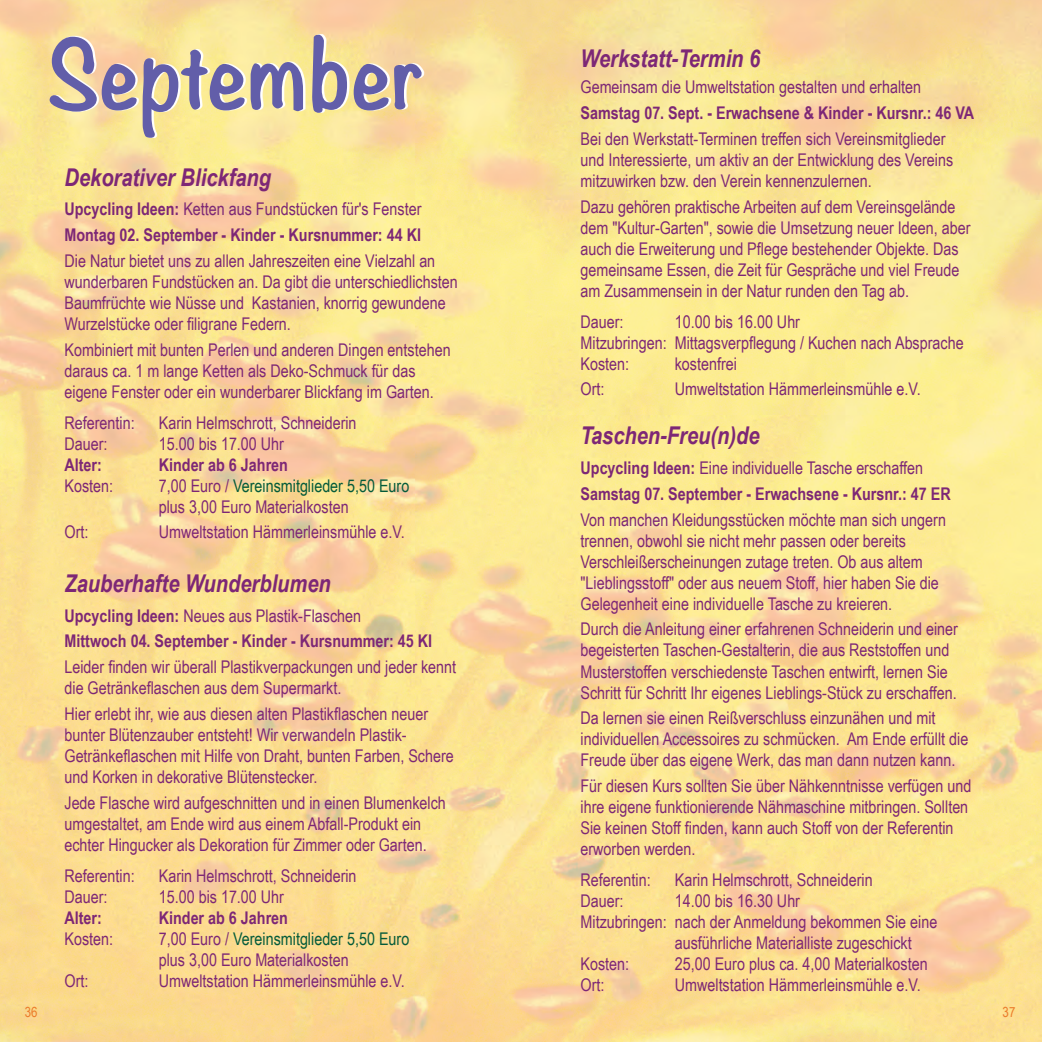
<style>
.page{position:relative;width:1042px;height:1042px;background:#fff}
.page>*{position:absolute;margin:0;border:0;box-sizing:border-box;transform-origin:0 0}
.t1{font:italic 700 24.5px "Arial Narrow";color:#7d2776}
.t2{font:17.5px/21px "Arial Narrow";color:#7d2776}
.t3{font:700 17.5px/25.9px "Arial Narrow";color:#7d2776}
.t4{font:14px "Arial Narrow";color:#ec7b2a}
.s1{font-weight:400}
.s2{color:#055b3a}
</style>
<div class="page">
<img style="left:0;top:0;width:1042px;height:1042px">
<svg style="left:50px;top:35px;width:372px;height:103px"></svg>
<h1 class="t1" style="left:64px;top:159px;width:208px">Dekorativer Blickfang</h1>
<p class="t3" style="left:64px;top:195px;width:358px">Upcycling Ideen: <span class="s1">Ketten aus Fundstücken für's Fenster<br></span>Montag 02. September - Kinder - Kursnummer: 44 KI</p>
<p class="t2" style="left:64px;top:250px;width:395px">Die Natur bietet uns zu allen Jahreszeiten eine Vielzahl an wunderbaren Fundstücken an. Da gibt die unterschiedlichsten Baumfrüchte wie Nüsse und Kastanien, knorrig gewundene Wurzelstücke oder filigrane Federn.</p>
<p class="t2" style="left:64px;top:339px;width:388px">Kombiniert mit bunten Perlen und anderen Dingen entstehen daraus ca. 1 m lange Ketten als Deko-Schmuck für das eigene Fenster oder ein wunderbarer Blickfang im Garten.</p>
<p class="t2" style="left:64px;top:412px;width:72px">Referentin:</p>
<p class="t2" style="left:159px;top:412px;width:199px">Karin Helmschrott, Schneiderin</p>
<p class="t2" style="left:64px;top:433px;width:45px">Dauer:</p>
<p class="t2" style="left:159px;top:433px;width:127px">15.00 bis 17.00 Uhr</p>
<p class="t3" style="left:64px;top:451px;width:39px">Alter:</p>
<p class="t3" style="left:159px;top:451px;width:131px">Kinder ab 6 Jahren</p>
<p class="t2" style="left:64px;top:475px;width:50px">Kosten:</p>
<p class="t2" style="left:159px;top:475px;width:252px">7,00 Euro / <span class="s2">Vereinsmitglieder 5,50 Euro </span>plus 3,00 Euro Materialkosten</p>
<p class="t2" style="left:64px;top:520px;width:25px">Ort:</p>
<p class="t2" style="left:159px;top:520px;width:247px">Umweltstation Hämmerleinsmühle e.V.</p>
<h1 class="t1" style="left:64px;top:565px;width:268px">Zauberhafte Wunderblumen</h1>
<p class="t3" style="left:64px;top:601px;width:369px">Upcycling Ideen: <span class="s1">Neues aus Plastik-Flaschen<br></span>Mittwoch 04. September - Kinder - Kursnummer: 45 KI</p>
<p class="t2" style="left:64px;top:656px;width:393px">Leider finden wir überall Plastikverpackungen und jeder kennt die Getränkeflaschen aus dem Supermarkt.</p>
<p class="t2" style="left:64px;top:703px;width:391px">Hier erlebt ihr, wie aus diesen alten Plastikflaschen neuer bunter Blütenzauber entsteht! Wir verwandeln Plastik-Getränkeflaschen mit Hilfe von Draht, bunten Farben, Schere und Korken in dekorative Blütenstecker.</p>
<p class="t2" style="left:64px;top:792px;width:383px">Jede Flasche wird aufgeschnitten und in einen Blumenkelch umgestaltet, am Ende wird aus einem Abfall-Produkt ein echter Hingucker als Dekoration für Zimmer oder Garten.</p>
<p class="t2" style="left:64px;top:865px;width:72px">Referentin:</p>
<p class="t2" style="left:159px;top:865px;width:199px">Karin Helmschrott, Schneiderin</p>
<p class="t2" style="left:64px;top:886px;width:45px">Dauer:</p>
<p class="t2" style="left:159px;top:886px;width:127px">15.00 bis 17.00 Uhr</p>
<p class="t3" style="left:64px;top:904px;width:39px">Alter:</p>
<p class="t3" style="left:159px;top:904px;width:131px">Kinder ab 6 Jahren</p>
<p class="t2" style="left:64px;top:928px;width:50px">Kosten:</p>
<p class="t2" style="left:159px;top:928px;width:252px">7,00 Euro / <span class="s2">Vereinsmitglieder 5,50 Euro </span>plus 3,00 Euro Materialkosten</p>
<p class="t2" style="left:64px;top:970px;width:25px">Ort:</p>
<p class="t2" style="left:159px;top:970px;width:247px">Umweltstation Hämmerleinsmühle e.V.</p>
<h1 class="t1" style="left:580px;top:40px;width:181px">Werkstatt-Termin 6</h1>
<p class="t2" style="left:580px;top:76px;width:342px">Gemeinsam die Umweltstation gestalten und erhalten</p>
<p class="t3" style="left:580px;top:99px;width:395px">Samstag 07. Sept. - Erwachsene &amp; Kinder - Kursnr.: 46 VA</p>
<p class="t2" style="left:580px;top:128px;width:374px">Bei den Werkstatt-Terminen treffen sich Vereinsmitglieder und Interessierte, um aktiv an der Entwicklung des Vereins mitzuwirken bzw. den Verein kennenzulernen.</p>
<p class="t2" style="left:580px;top:196px;width:391px">Dazu gehören praktische Arbeiten auf dem Vereinsgelände dem "Kultur-Garten", sowie die Umsetzung neuer Ideen, aber auch die Erweiterung und Pflege bestehender Objekte. Das gemeinsame Essen, die Zeit für Gespräche und viel Freude am Zusammensein in der Natur runden den Tag ab.</p>
<p class="t2" style="left:580px;top:311px;width:45px">Dauer:</p>
<p class="t2" style="left:580px;top:311px;width:385px;text-indent:94px">10.00 bis 16.00 Uhr<br>Mitzubringen: Mittagsverpflegung / Kuchen nach Absprache<br>Kosten:</p>
<p class="t2" style="left:675px;top:353px;width:64px">kostenfrei</p>
<p class="t2" style="left:580px;top:377px;width:25px">Ort:</p>
<p class="t2" style="left:675px;top:377px;width:247px">Umweltstation Hämmerleinsmühle e.V.</p>
<h1 class="t1" style="left:580px;top:417px;width:181px">Taschen-Freu(n)de</h1>
<p class="t3" style="left:580px;top:454px;width:372px">Upcycling Ideen: <span class="s1">Eine individuelle Tasche erschaffen<br></span>Samstag 07. September - Erwachsene - Kursnr.: 47 ER</p>
<p class="t2" style="left:580px;top:508px;width:367px">Von manchen Kleidungsstücken möchte man sich ungern trennen, obwohl sie nicht mehr passen oder bereits Verschleißerscheinungen zutage treten. Ob aus altem "Lieblingsstoff" oder aus neuem Stoff, hier haben Sie die Gelegenheit eine individuelle Tasche zu kreieren.</p>
<p class="t2" style="left:580px;top:618px;width:379px">Durch die Anleitung einer erfahrenen Schneiderin und einer begeisterten Taschen-Gestalterin, die aus Reststoffen und Musterstoffen verschiedenste Taschen entwirft, lernen Sie Schritt für Schritt Ihr eigenes Lieblings-Stück zu erschaffen.</p>
<p class="t2" style="left:580px;top:707px;width:389px">Da lernen sie einen Reißverschluss einzunähen und mit individuellen Accessoires zu schmücken. Am Ende erfüllt die<br>Freude über das eigene Werk, das man dann nutzen kann.</p>
<p class="t2" style="left:580px;top:775px;width:392px">Für diesen Kurs sollten Sie über Nähkenntnisse verfügen und ihre eigene funktionierende Nähmaschine mitbringen. Sollten Sie keinen Stoff finden, kann auch Stoff von der Referentin erworben werden.</p>
<p class="t2" style="left:580px;top:869px;width:72px">Referentin:</p>
<p class="t2" style="left:675px;top:869px;width:199px">Karin Helmschrott, Schneiderin</p>
<p class="t2" style="left:580px;top:890px;width:45px">Dauer:</p>
<p class="t2" style="left:675px;top:890px;width:127px">14.00 bis 16.30 Uhr</p>
<p class="t2" style="left:580px;top:911px;width:358px">Mitzubringen: nach der Anmeldung bekommen Sie eine</p>
<p class="t2" style="left:675px;top:932px;width:238px">ausführliche Materialliste zugeschickt</p>
<p class="t2" style="left:580px;top:953px;width:50px">Kosten:</p>
<p class="t2" style="left:675px;top:953px;width:254px">25,00 Euro plus ca. 4,00 Materialkosten</p>
<p class="t2" style="left:580px;top:974px;width:25px">Ort:</p>
<p class="t2" style="left:675px;top:974px;width:247px">Umweltstation Hämmerleinsmühle e.V.</p>
<p class="t4" style="left:25px;top:1002px;width:14px">36</p>
<p class="t4" style="left:1002px;top:1002px;width:14px">37</p>
</div>
